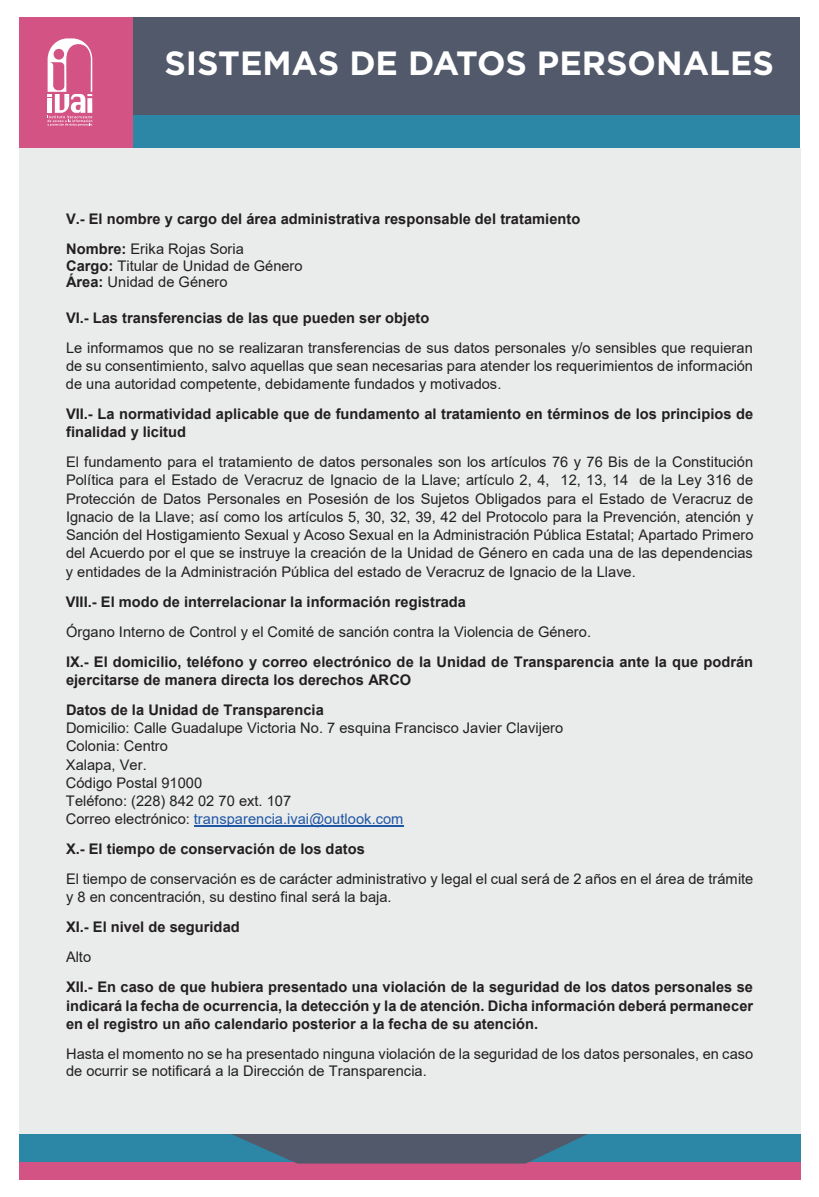
<style>
.page{position:relative;width:819px;height:1197px;background:#fff}
.page>*{position:absolute;margin:0;border:0;box-sizing:border-box;transform-origin:0 0}
.t1{font:700 33.6px "Gotham";color:#fff}
.t2{font:14.61px/18.2px "Arial";color:#231f20}
.t3{font:700 14.61px/30px "Arial";color:#231f20}
.s1{font-weight:400}
.s2{font-weight:700}
.s3{color:#2056a6}
</style>
<div class="page">
<div style="left:19px;top:18px;width:114px;height:130px;background:#d35385"></div>
<div style="left:133px;top:18px;width:667px;height:97px;background:#51596a"></div>
<div style="left:133px;top:115px;width:667px;height:33px;background:#2c87a7"></div>
<div style="left:19px;top:1134px;width:781px;height:28px;background:#2c87a7"></div>
<div style="left:19px;top:1162px;width:781px;height:17px;background:#d35385"></div>
<svg style="left:231px;top:1134px;width:357px;height:30px"></svg>
<svg style="left:48px;top:38px;width:44px;height:88px"></svg>
<div style="left:19px;top:148px;width:781px;height:986px;background:#e9ecea"></div>
<hr style="left:194px;top:826px;width:210px;height:1px;background:#2056a6">
<p class="t1" style="left:164px;top:44px;width:611px">SISTEMAS DE DATOS PERSONALES</p>
<p class="t3" style="left:66px;top:204px;width:516px">V.- El nombre y cargo del área administrativa responsable del tratamiento<br>Nombre: <span class="s1">Erika Rojas Soria</span></p>
<p class="t2" style="left:66px;top:257px;width:238px;line-height:17px"><span class="s2">Cargo:</span> Titular de Unidad de Género<br><span class="s2">Área:</span> Unidad de Género</p>
<p class="t2" style="left:66px;top:302px;width:688px;line-height:30px"><span class="s2">VI.- Las transferencias de las que pueden ser objeto<br></span>Le informamos que no se realizaran transferencias de sus datos personales y/o sensibles que requieran</p>
<p class="t2" style="left:66px;top:357px;width:689px">de su consentimiento, salvo aquellas que sean necesarias para atender los requerimientos de información de una autoridad competente, debidamente fundados y motivados.</p>
<p class="t3" style="left:66px;top:405px;width:689px;line-height:18.4px">VII.- La normatividad aplicable que de fundamento al tratamiento en términos de los principios de finalidad y licitud</p>
<p class="t2" style="left:66px;top:453px;width:689px;text-align:justify">El fundamento para el tratamiento de datos personales son los artículos 76 y 76 Bis de la Constitución Política para el Estado de Veracruz de Ignacio de la Llave; artículo 2, 4, 12, 13, 14 de la Ley 316 de Protección de Datos Personales en Posesión de los Sujetos Obligados para el Estado de Veracruz de Ignacio de la Llave; así como los artículos 5, 30, 32, 39, 42 del Protocolo para la Prevención, atención y Sanción del Hostigamiento Sexual y Acoso Sexual en la Administración Pública Estatal; Apartado Primero del Acuerdo por el que se instruye la creación de la Unidad de Género en cada una de las dependencias y entidades de la Administración Pública del estado de Veracruz de Ignacio de la Llave.</p>
<p class="t3" style="left:66px;top:587px;width:689px">VIII.- El modo de interrelacionar la información registrada<br><span class="s1">Órgano Interno de Control y el Comité de sanción contra la Violencia de Género.<br></span>IX.- El domicilio, teléfono y correo electrónico de la Unidad de Transparencia ante la que podrán</p>
<p class="t3" style="left:66px;top:665px;width:347px">ejercitarse de manera directa los derechos ARCO<br>Datos de la Unidad de Transparencia</p>
<p class="t2" style="left:66px;top:719px;width:499px">Domicilio: Calle Guadalupe Victoria No. 7 esquina Francisco Javier Clavijero Colonia: Centro<br>Xalapa, Ver.<br>Código Postal 91000<br>Teléfono: (228) 842 02 70 ext. 107<br>Correo electrónico: <span class="s3">transparencia.ivai@outlook.com</span></p>
<p class="t2" style="left:66px;top:834px;width:689px;line-height:30.2px"><span class="s2">X.- El tiempo de conservación de los datos<br></span>El tiempo de conservación es de carácter administrativo y legal el cual será de 2 años en el área de trámite</p>
<p class="t3" style="left:66px;top:882px;width:689px"><span class="s1">y 8 en concentración, su destino final será la baja.<br></span>XI.- El nivel de seguridad<br><span class="s1">Alto<br></span>XII.- En caso de que hubiera presentado una violación de la seguridad de los datos personales se</p>
<p class="t3" style="left:66px;top:997px;width:689px;line-height:18.2px">indicará la fecha de ocurrencia, la detección y la de atención. Dicha información deberá permanecer en el registro un año calendario posterior a la fecha de su atención.</p>
<p class="t2" style="left:66px;top:1045px;width:689px;line-height:17px">Hasta el momento no se ha presentado ninguna violación de la seguridad de los datos personales, en caso de ocurrir se notificará a la Dirección de Transparencia.</p>
</div>
